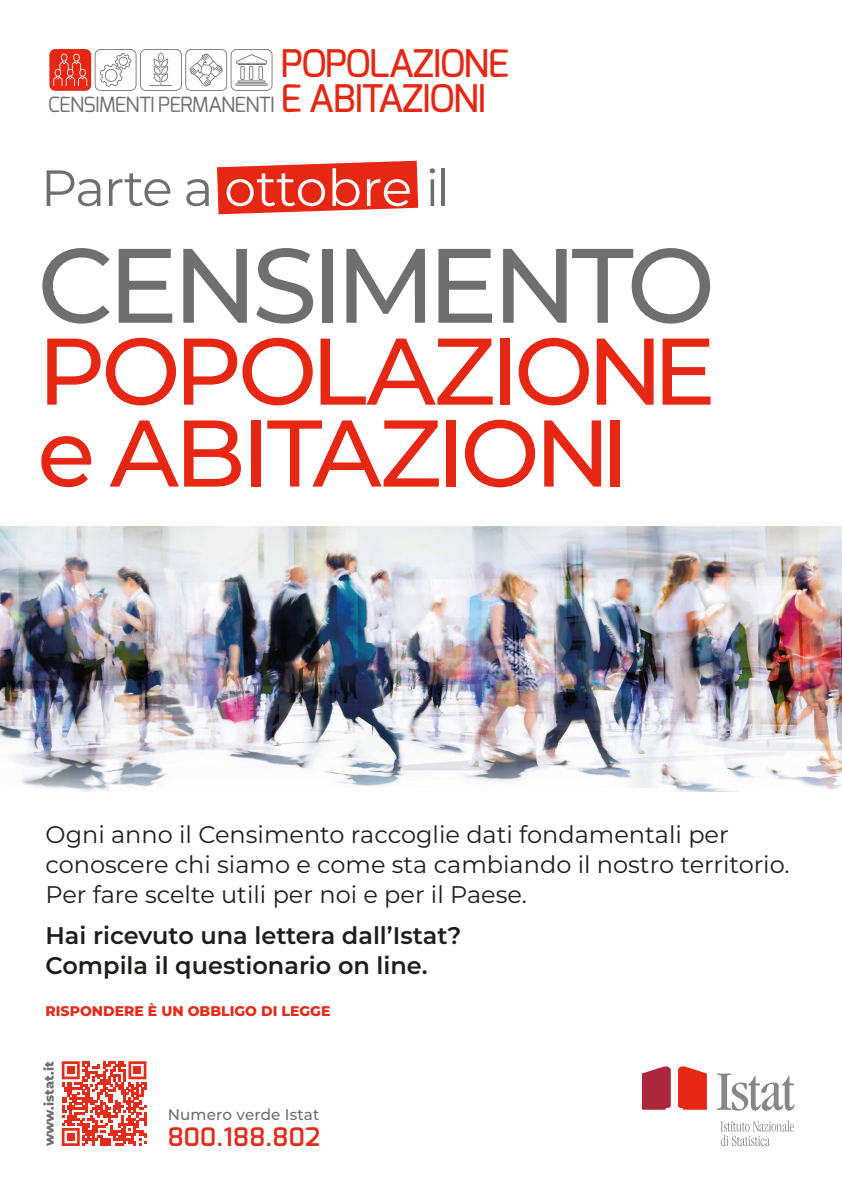
<style>
.page{position:relative;width:842px;height:1191px;background:#fff}
.page>*{position:absolute;margin:0;border:0;box-sizing:border-box;transform-origin:0 0}
.t1{font:500 105.5px "Montserrat";letter-spacing:-.055em;color:#706f6f}
.t2{font:500 94.4px/81.9px "Montserrat";letter-spacing:-.055em;color:#e52713}
.t3{font:50.8px "Montserrat";letter-spacing:-.015em;color:#706f6f}
.t4{font:500 38px/35.3px "Exo";letter-spacing:-.04em;color:#e52713}
.t5{font:600 25.4px "Exo";letter-spacing:.01em;color:#e52b19}
.t6{font:24px/30px "Montserrat";color:#1d1d1b}
.t7{font:600 24px/30px "Montserrat";color:#1d1d1b}
.t8{font:20.9px "Exo";letter-spacing:-.045em;color:#706f6f}
.t9{font:500 15.4px "Montserrat";letter-spacing:.01em;color:#706f6f}
.t10{font:800 14px "Montserrat";color:#e52b19}
.t11{font:800 12.9px "Montserrat";color:#706f6f}
.s1{color:#fff}
</style>
<div class="page">
<svg style="left:217px;top:161px;width:201px;height:53px;background:#e8402e"></svg>
<svg style="left:720px;top:1120px;width:74px;height:26px"></svg>
<svg style="left:717px;top:1073px;width:78px;height:37px"></svg>
<svg style="left:678px;top:1066px;width:29px;height:43px"></svg>
<svg style="left:642px;top:1066px;width:29px;height:43px"></svg>
<svg style="left:62px;top:1061px;width:84px;height:85px"></svg>
<div style="left:67px;top:1066px;width:8px;height:8px;background:#e52b19"></div>
<div style="left:134px;top:1066px;width:7px;height:8px;background:#e52b19"></div>
<div style="left:67px;top:1133px;width:8px;height:7px;background:#e52b19"></div>
<img style="left:0;top:526px;width:842px;height:266px">
<div style="left:49px;top:49px;width:42px;height:42px;background:#e52713;border-radius:6px"></div>
<svg style="left:95px;top:49px;width:177px;height:42px"></svg>
<svg style="left:53px;top:54px;width:34px;height:32px"></svg>
<p class="t8" style="left:48px;top:91px;width:228px">CENSIMENTI PERMANENTI</p>
<h3 class="t4" style="left:280px;top:45px;width:230px">POPOLAZIONE<br>E ABITAZIONI</h3>
<h3 class="t3" style="left:41px;top:153px;width:411px">Parte a <span class="s1">ottobre</span> il</h3>
<h1 class="t1" style="left:37px;top:212px;width:679px">CENSIMENTO</h1>
<h2 class="t2" style="left:37px;top:326px;width:680px">POPOLAZIONE e ABITAZIONI</h2>
<p class="t6" style="left:46px;top:818px;width:745px">Ogni anno il Censimento raccoglie dati fondamentali per conoscere chi siamo e come sta cambiando il nostro territorio.<br>Per fare scelte utili per noi e per il Paese.</p>
<p class="t7" style="left:46px;top:919px;width:417px">Hai ricevuto una lettera dall’Istat?<br>Compila il questionario on line.</p>
<p class="t10" style="left:46px;top:1001px;width:286px">RISPONDERE È UN OBBLIGO DI LEGGE</p>
<p class="t11" style="left:40px;top:1145px;width:86px;rotate:-90deg">www.istat.it</p>
<p class="t9" style="left:168px;top:1103px;width:153px">Numero verde Istat</p>
<p class="t5" style="left:168px;top:1120px;width:154px">800.188.802</p>
</div>
